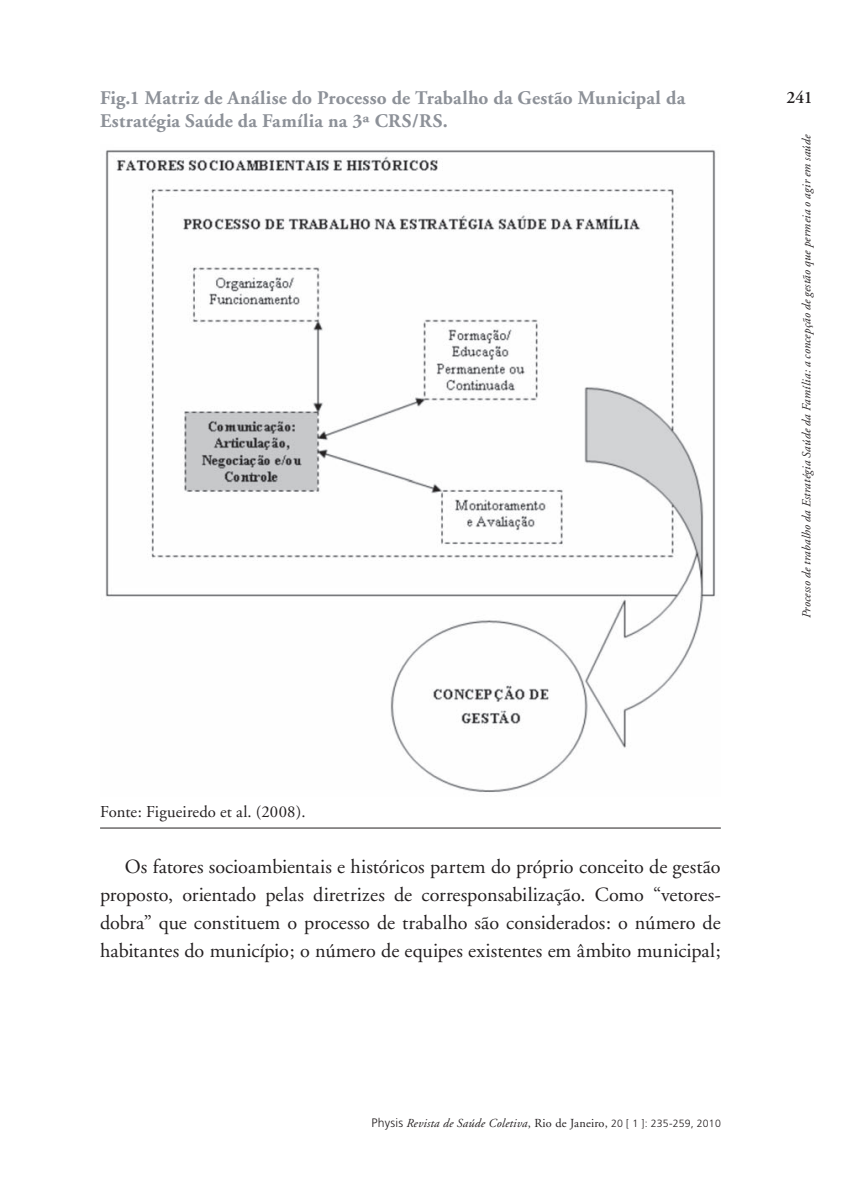
<style>
.page{position:relative;width:845px;height:1191px;background:#fff}
.page>*{position:absolute;margin:0;border:0;box-sizing:border-box;transform-origin:0 0}
.t1{font:20.12px/28px "Adobe Garamond";letter-spacing:-.005em;color:#231f20;text-align:justify}
.t2{font:700 19.25px "Adobe Garamond";letter-spacing:.01em;color:#8d9198}
.t3{font:600 17.5px "Adobe Garamond";color:#231f20}
.t4{font:16.62px "Adobe Garamond";letter-spacing:.005em;color:#231f20}
.t5{font:italic 12.25px "Adobe Garamond";letter-spacing:.015em;color:#231f20}
.s1{font-family:"Frutiger";font-weight:300;font-style:normal}
.s2{font-style:normal}
.s3{font-family:"Frutiger";font-weight:300;font-style:normal;font-size:10.5px}
</style>
<div class="page">
<img style="left:105px;top:150px;width:611px;height:642px">
<hr style="left:100px;top:827px;width:620px;height:1px;background:#231f20">
<p class="t2" style="left:100px;top:88px;width:586px">Fig.1 Matriz de Análise do Processo de Trabalho da Gestão Municipal da</p>
<p class="t3" style="left:786px;top:88px;width:28px">241</p>
<p class="t2" style="left:100px;top:110px;width:349px">Estratégia Saúde da Família na 3ª CRS/RS.</p>
<p class="t4" style="left:100px;top:802px;width:207px">Fonte: Figueiredo et al. (2008).</p>
<p class="t1" style="left:100px;top:853px;width:622px;text-indent:25px">Os fatores socioambientais e históricos partem do próprio conceito de gestão proposto, orientado pelas diretrizes de corresponsabilização. Como “vetores&shy;dobra” que constituem o processo de trabalho são considerados: o número de habitantes do município; o número de equipes existentes em âmbito municipal;</p>
<p class="t5" style="left:371px;top:1116px;width:350px"><span class="s1">Physis</span> Revista de Saúde Coletiva<span class="s2">, Rio de Janeiro,</span> <span class="s3">20 [ 1 ]: 235-259, 2010</span></p>
<p class="t5" style="left:799px;top:618px;width:485px;rotate:-90deg">Processo de trabalho da Estratégia Saúde da Família: a concepção de gestão que permeia o agir em saúde</p>
</div>
